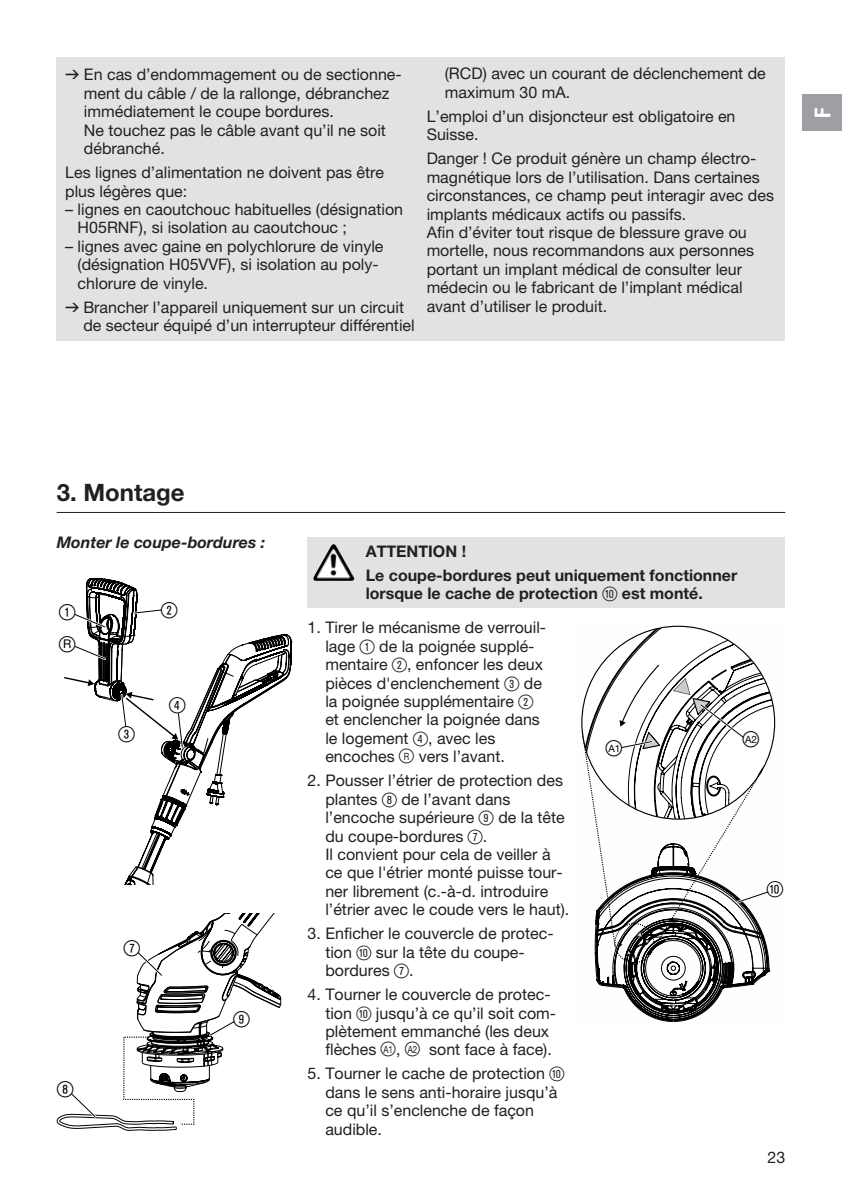
<style>
.page{position:relative;width:842px;height:1191px;background:#fff}
.page>*{position:absolute;margin:0;border:0;box-sizing:border-box;transform-origin:0 0}
.t1{font:700 24px "GARDENA Pro";color:#231f20}
.t2{font:22px "Ziffernim Kreisund Quadrat BQ";color:#000}
.t3{font:22px "GARDENA Pro Bo Cond";color:#fff}
.t4{font:16px/18.4px "GARDENA Pro";color:#231f20}
.t5{font:700 16px/24px "GARDENA Pro";color:#231f20}
.t6{font:italic 700 16px "GARDENA Pro";color:#231f20}
.t7{font:10px "GARDENA Pro";color:#000}
.s1{font-family:"Formdruck"}
.s2{font-family:"Ziffernim Kreisund Quadrat BQ";font-weight:400;font-size:20px}
.s3{font-family:"Ziffernim Kreisund Quadrat BQ";font-size:20px}
.s4{font-size:10px}
.s5{font-family:"Ziffernim Kreisund Quadrat BQ";font-size:22px}
</style>
<div class="page">
<hr style="left:57px;top:512px;width:728px;height:1px;background:#231f20">
<div style="left:308px;top:537px;width:477px;height:71px;background:#e1e2e4"></div>
<svg style="left:64px;top:578px;width:228px;height:306px"></svg>
<svg style="left:57px;top:913px;width:225px;height:218px"></svg>
<img style="left:315px;top:544px;width:18px;height:31px">
<svg style="left:602px;top:627px;width:153px;height:36px"></svg>
<svg style="left:581px;top:663px;width:195px;height:359px"></svg>
<div style="left:57px;top:57px;width:728px;height:283px;background:#e1e2e4"></div>
<div style="left:802px;top:95px;width:40px;height:36px;background:#9d9fa2"></div>
<p class="t4" style="left:84px;top:65px;width:319px;text-indent:-19px"><span class="s1">v</span> En cas d’endommagement ou de sectionne&shy;ment du câble / de la rallonge, débranchez immédiatement le coupe bordures.<br>Ne touchez pas le câble avant qu’il ne soit débranché.</p>
<p class="t4" style="left:65px;top:163px;width:320px">Les lignes d’alimentation ne doivent pas être plus légères que:</p>
<p class="t4" style="left:78px;top:200px;width:327px;text-indent:-12px">– lignes en caoutchouc habituelles (désignation<br>H05RNF), si isolation au caoutchouc ;</p>
<p class="t4" style="left:78px;top:237px;width:307px;text-indent:-12px">– lignes avec gaine en polychlorure de vinyle (désignation H05VVF), si isolation au poly&shy;chlorure de vinyle.</p>
<p class="t4" style="left:83px;top:297px;width:333px;text-indent:-18px"><span class="s1">v</span> Brancher l’appareil uniquement sur un circuit de secteur équipé d’un interrupteur différentiel</p>
<p class="t4" style="left:445px;top:64px;width:322px">(RCD) avec un courant de déclenchement de maximum 30 mA.</p>
<p class="t4" style="left:427px;top:107px;width:310px">L’emploi d’un disjoncteur est obligatoire en<br>Suisse.</p>
<p class="t4" style="left:427px;top:149px;width:349px">Danger ! Ce produit génère un champ électro&shy;magnétique lors de l’utilisation. Dans certaines circonstances, ce champ peut interagir avec des implants médicaux actifs ou passifs.<br>Afin d’éviter tout risque de blessure grave ou mortelle, nous recommandons aux personnes portant un implant médical de consulter leur médecin ou le fabricant de l’implant médical avant d’utiliser le produit.</p>
<h2 class="t3" style="left:809px;top:118px;width:12px;rotate:-90deg">F</h2>
<h1 class="t1" style="left:57px;top:477px;width:130px">3. Montage</h1>
<p class="t6" style="left:57px;top:533px;width:210px">Monter le coupe-bordures :</p>
<h2 class="t2" style="left:59px;top:599px;width:18px">1</h2>
<h2 class="t2" style="left:161px;top:597px;width:18px">2</h2>
<h2 class="t2" style="left:59px;top:631px;width:18px">ß<sup>R</sup></h2>
<h2 class="t2" style="left:119px;top:721px;width:18px">3</h2>
<h2 class="t2" style="left:169px;top:693px;width:18px">4</h2>
<h2 class="t2" style="left:57px;top:1076px;width:18px">8</h2>
<h2 class="t2" style="left:124px;top:935px;width:18px">7</h2>
<h2 class="t2" style="left:233px;top:1006px;width:18px">9</h2>
<p class="t5" style="left:366px;top:539px;width:373px">ATTENTION !<br>Le coupe-bordures peut uniquement fonctionner</p>
<p class="t5" style="left:366px;top:581px;width:339px">lorsque le cache de protection <span class="s2">0</span> est monté.</p>
<p class="t4" style="left:325px;top:618px;width:221px;text-indent:-18px">1. Tirer le mécanisme de verrouil&shy;lage <span class="s3">1</span> de la poignée supplé&shy;mentaire <span class="s3">2</span>, enfoncer les deux pièces d'enclenchement <span class="s3">3</span> de la poignée supplémentaire <span class="s3">2 </span>et enclencher la poignée dans le logement <span class="s3">4</span>, avec les encoches <span class="s3">ß</span><span class="s4">R</span> vers l’avant.</p>
<p class="t4" style="left:325px;top:771px;width:245px;text-indent:-18px">2. Pousser l’étrier de protection des plantes <span class="s3">8</span> de l’avant dans l’encoche supérieure <span class="s3">9</span> de la tête du coupe-bordures <span class="s3">7</span>.<br>Il convient pour cela de veiller à ce que l'étrier monté puisse tour&shy;ner librement (c.-à-d. introduire l’étrier avec le coude vers le haut).</p>
<p class="t4" style="left:325px;top:924px;width:230px;text-indent:-18px">3. Enficher le couvercle de protec&shy;tion <span class="s3">0</span> sur la tête du coupe&shy;bordures <span class="s3">7</span>.</p>
<p class="t4" style="left:325px;top:985px;width:231px;text-indent:-18px">4. Tourner le couvercle de protec&shy;tion <span class="s3">0</span> jusqu’à ce qu’il soit com&shy;plètement emmanché (les deux flèches <span class="s3">ß</span><sup>A1</sup> , <span class="s3">ß</span><sup>A2</sup> sont face à face).</p>
<p class="t4" style="left:325px;top:1064px;width:241px;text-indent:-18px">5. Tourner le cache de protection <span class="s3">0 </span>dans le sens anti-horaire jusqu’à ce qu’il s’enclenche de façon audible.</p>
<p class="t7" style="left:743px;top:733px;width:18px"><span class="s5">ß</span>A 2</p>
<p class="t7" style="left:606px;top:742px;width:18px"><span class="s5">ß</span>A 1</p>
<h2 class="t2" style="left:767px;top:876px;width:18px">0</h2>
<p class="t4" style="left:767px;top:1147px;width:19px">23</p>
</div>
